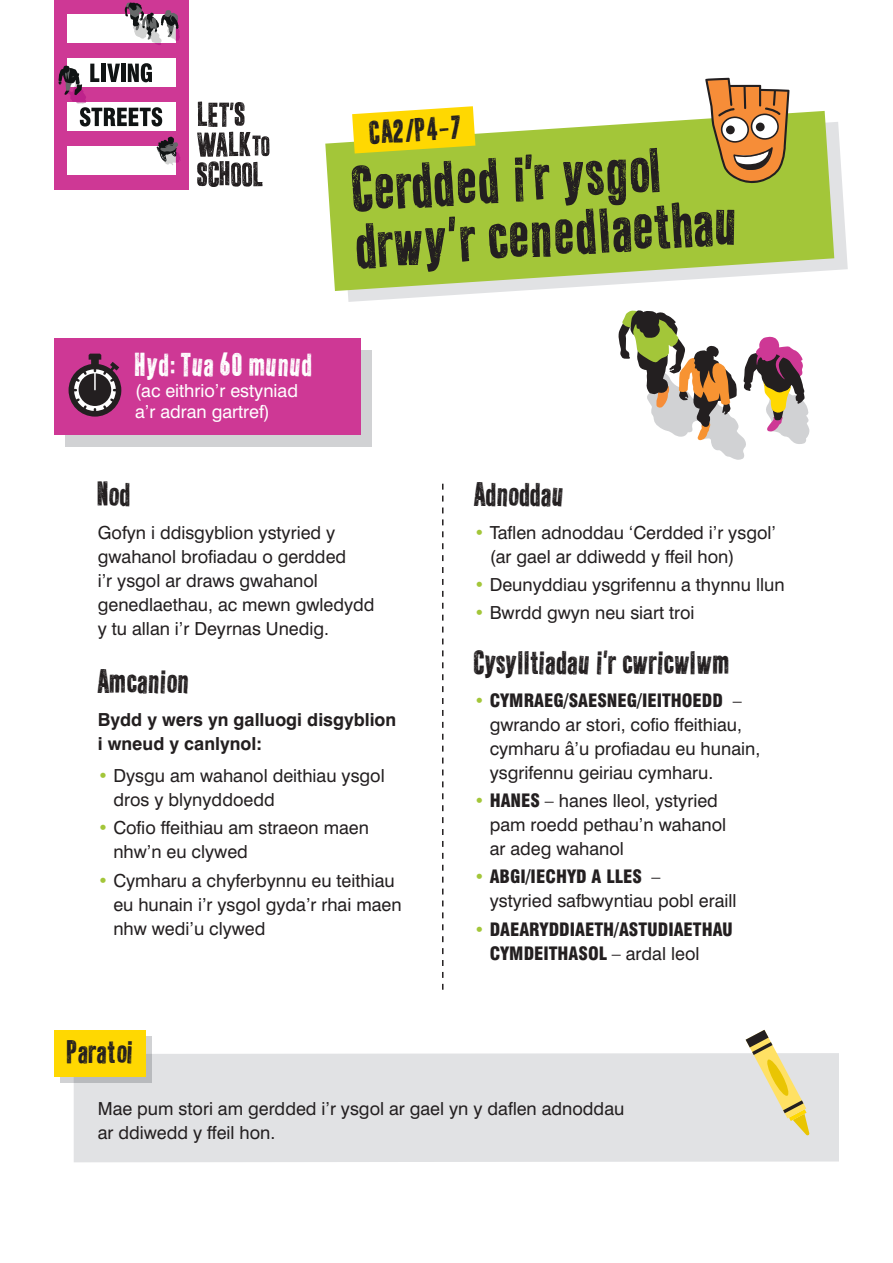
<style>
.page{position:relative;width:893px;height:1263px;background:#fff}
.page>*{position:absolute;margin:0;border:0;box-sizing:border-box;transform-origin:0 0}
.t1{font:58.05px/57.2px "Living Streets Campaign";color:#231f20}
.t2{font:30px "Living Streets Campaign";color:#231f20}
.t3{font:30px "Living Streets Campaign";letter-spacing:-.02em;color:#231f20}
.t4{font:29.1px "Living Streets Campaign";color:#231f20}
.t5{font:29.1px "Living Streets Campaign";color:#fff}
.t6{font:18px/24px "Swiss 721 BT";color:#231f20}
.t7{font:900 condensed 18px/24px "Swiss 721 BT";color:#231f20}
.t8{font:700 18px/24px "Swiss 721 BT";color:#231f20}
.t9{font:18px/21px "Swiss 721 BT";color:#fff}
.s1{color:#a3c639}
.s2{font-weight:900;font-stretch:condensed}
.s3{font-weight:400;font-stretch:normal;color:#a3c639}
.s4{font-weight:400;font-stretch:normal}
</style>
<div class="page">
<div style="left:65px;top:350px;width:307px;height:97px;background:#d1d2d4"></div>
<div style="left:54px;top:338px;width:307px;height:97px;background:#ce3895"></div>
<div style="left:74px;top:1053px;width:765px;height:109px;background:#e1e2e4"></div>
<svg style="left:348px;top:122px;width:500px;height:180px"></svg>
<svg style="left:325px;top:111px;width:509px;height:180px;background:#b1ce59"></svg>
<svg style="left:352px;top:106px;width:123px;height:47px;background:#f7da1e"></svg>
<svg style="left:705px;top:78px;width:84px;height:105px"></svg>
<svg style="left:61px;top:1036px;width:91px;height:46px"></svg>
<div style="left:54px;top:1030px;width:92px;height:46px;background:#ffd801"></div>
<svg style="left:442px;top:484px;width:1px;height:506px"></svg>
<svg style="left:618px;top:310px;width:192px;height:150px"></svg>
<svg style="left:746px;top:1030px;width:64px;height:106px;background:#e2dab4"></svg>
<svg style="left:69px;top:354px;width:52px;height:63px"></svg>
<svg style="left:197px;top:102px;width:72px;height:85px"></svg>
<div style="left:54px;top:0;width:134px;height:190px;background:#ce3895"></div>
<div style="left:67px;top:147px;width:109px;height:28px;background:#fff"></div>
<div style="left:67px;top:14px;width:109px;height:29px;background:#fff"></div>
<div style="left:67px;top:103px;width:109px;height:28px;background:#fff"></div>
<div style="left:67px;top:59px;width:109px;height:28px;background:#fff"></div>
<svg style="left:157px;top:137px;width:23px;height:28px"></svg>
<svg style="left:58px;top:63px;width:104px;height:63px"></svg>
<svg style="left:125px;top:2px;width:55px;height:43px"></svg>
<p class="t4" style="left:369px;top:120px;width:94px;rotate:-4deg">CA2/P4-7</p>
<p class="t5" style="left:135px;top:352px;width:181px">Hyd:Tua 60 munud</p>
<p class="t9" style="left:135px;top:380px;width:164px">(ac eithrio’r estyniad a’r adran gartref)</p>
<p class="t1" style="left:351px;top:167px;width:385px;rotate:-4deg">Cerdded i’r ysgol drwy’r cenedlaethau</p>
<p class="t2" style="left:98px;top:481px;width:36px">Nod</p>
<p class="t6" style="left:98px;top:520px;width:278px">Gofyn i ddisgyblion ystyried y gwahanol brofiadau o gerdded<br>i’r ysgol ar draws gwahanol genedlaethau, ac mewn gwledydd y tu allan i’r Deyrnas Unedig.</p>
<p class="t2" style="left:98px;top:668px;width:94px">Amcanion</p>
<p class="t8" style="left:98px;top:707px;width:300px">Bydd y wers yn galluogi disgyblion i wneud y canlynol:</p>
<p class="t6" style="left:113px;top:763px;width:273px;text-indent:-16px"><span class="s1">•</span> Dysgu am wahanol deithiau ysgol dros y blynyddoedd</p>
<p class="t6" style="left:113px;top:816px;width:257px;text-indent:-16px"><span class="s1">•</span> Cofio ffeithiau am straeon maen nhw’n eu clywed</p>
<p class="t6" style="left:113px;top:868px;width:290px;text-indent:-16px"><span class="s1">•</span> Cymharu a chyferbynnu eu teithiau eu hunain i’r ysgol gyda’r rhai maen nhw wedi’u clywed</p>
<p class="t4" style="left:67px;top:1039px;width:68px">Paratoi</p>
<p class="t3" style="left:474px;top:481px;width:92px">Adnoddau</p>
<p class="t6" style="left:490px;top:520px;width:288px;text-indent:-16px"><span class="s1">•</span> Taflen adnoddau ‘Cerdded i’r ysgol’ (ar gael ar ddiwedd y ffeil hon)</p>
<p class="t6" style="left:474px;top:572px;width:312px"><span class="s1">•</span> Deunyddiau ysgrifennu a thynnu llun</p>
<p class="t6" style="left:474px;top:601px;width:222px"><span class="s1">•</span> Bwrdd gwyn neu siart troi</p>
<p class="t2" style="left:474px;top:649px;width:258px">Cysylltiadau i’r cwricwlwm</p>
<p class="t6" style="left:490px;top:688px;width:272px;text-indent:-16px"><span class="s1">•</span> <span class="s2">CYMRAEG/SAESNEG/IEITHOEDD</span> – gwrando ar stori, cofio ffeithiau, cymharu â’u profiadau eu hunain, ysgrifennu geiriau cymharu.</p>
<p class="t6" style="left:490px;top:788px;width:238px;text-indent:-16px"><span class="s1">•</span> <span class="s2">HANES</span> – hanes lleol, ystyried pam roedd pethau’n wahanol ar adeg wahanol</p>
<p class="t6" style="left:490px;top:865px;width:248px;text-indent:-16px"><span class="s1">•</span> <span class="s2">ABGI/IECHYD A LLES</span> –<br>ystyried safbwyntiau pobl eraill</p>
<p class="t7" style="left:490px;top:917px;width:245px;text-indent:-16px"><span class="s3">•</span> DAEARYDDIAETH/ASTUDIAETHAU<br>CYMDEITHASOL <span class="s4">– ardal leol</span></p>
<p class="t6" style="left:98px;top:1096px;width:528px">Mae pum stori am gerdded i’r ysgol ar gael yn y daflen adnoddau ar ddiwedd y ffeil hon.</p>
</div>
